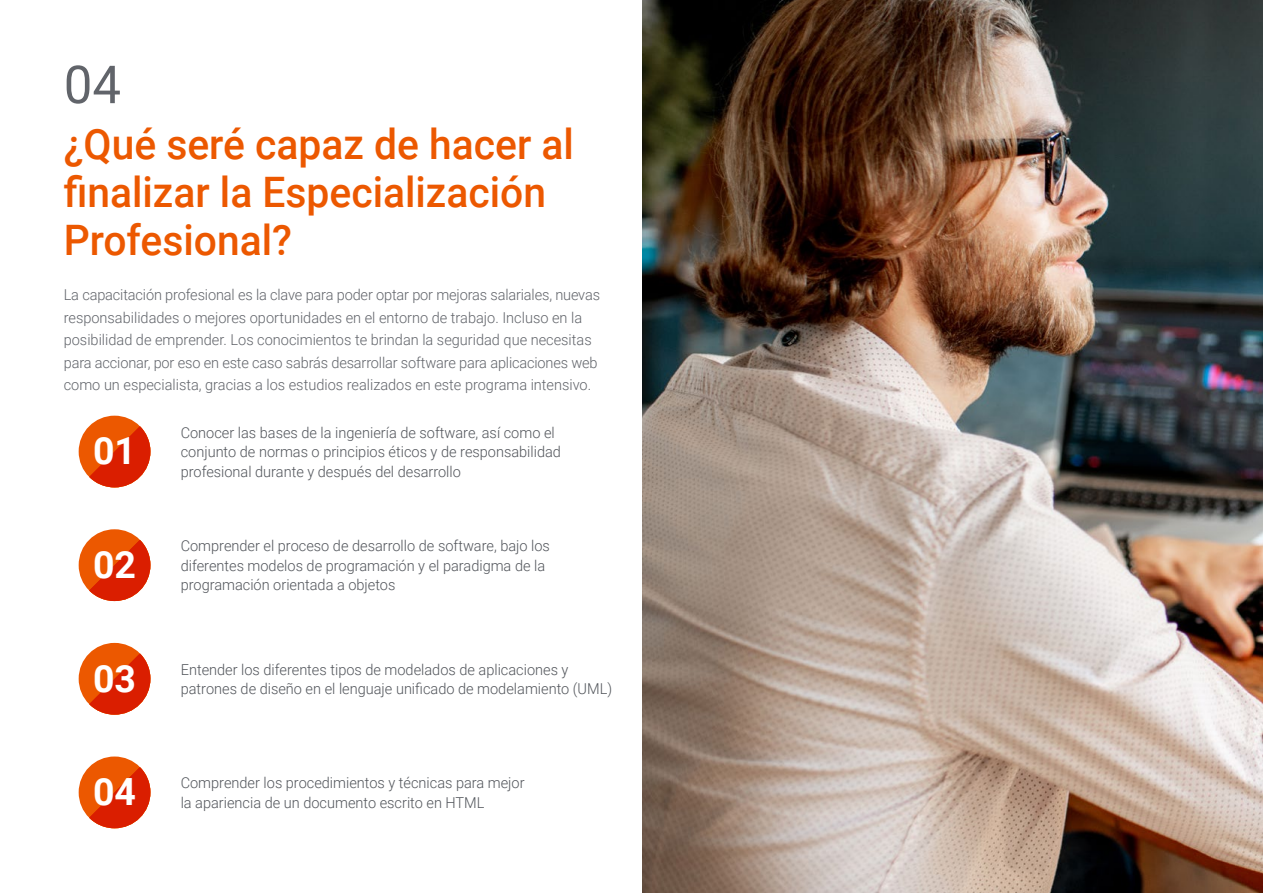
<style>
.page{position:relative;width:1263px;height:893px;background:#fff}
.page>*{position:absolute;margin:0;border:0;box-sizing:border-box;transform-origin:0 0}
.t1{font:52.5px "Roboto";color:#61646a}
.t2{font:500 42px/48px "Roboto";color:#ec5800}
.t3{font:700 37.5px "Roboto";color:#fff}
.t4{font:300 15px/19.5px "Roboto";color:#52555b}
.t5{font:300 15px/22.5px "Roboto";color:#61646a}
</style>
<div class="page">
<div style="left:79px;top:529px;width:71px;height:72px;background:#ec5800;border-radius:50%"></div>
<svg style="left:89px;top:540px;width:61px;height:61px"></svg>
<div style="left:79px;top:756px;width:71px;height:72px;background:#ec5800;border-radius:50%"></div>
<svg style="left:89px;top:767px;width:61px;height:61px"></svg>
<div style="left:79px;top:643px;width:71px;height:72px;background:#ec5800;border-radius:50%"></div>
<svg style="left:89px;top:653px;width:61px;height:62px"></svg>
<div style="left:79px;top:416px;width:71px;height:71px;background:#ec5800;border-radius:50%"></div>
<svg style="left:89px;top:426px;width:61px;height:61px"></svg>
<img style="left:642px;top:0;width:621px;height:893px">
<h1 class="t1" style="left:64px;top:48px;width:59px">04</h1>
<h2 class="t2" style="left:64px;top:119px;width:512px">¿Qué seré capaz de hacer al finalizar la Especialización<br>Profesional?</h2>
<p class="t5" style="left:64px;top:283px;width:538px">La capacitación profesional es la clave para poder optar por mejoras salariales, nuevas responsabilidades o mejores oportunidades en el entorno de trabajo. Incluso en la posibilidad de emprender. Los conocimientos te brindan la seguridad que necesitas para accionar, por eso en este caso sabrás desarrollar software para aplicaciones web como un especialista, gracias a los estudios realizados en este programa intensivo.</p>
<h3 class="t3" style="left:93px;top:425px;width:45px">01</h3>
<p class="t4" style="left:181px;top:422px;width:382px">Conocer las bases de la ingeniería de software, así como el conjunto de normas o principios éticos y de responsabilidad profesional durante y después del desarrollo</p>
<h3 class="t3" style="left:93px;top:538px;width:45px">02</h3>
<p class="t4" style="left:181px;top:536px;width:371px">Comprender el proceso de desarrollo de software, bajo los diferentes modelos de programación y el paradigma de la programación orientada a objetos</p>
<h3 class="t3" style="left:93px;top:652px;width:45px">03</h3>
<p class="t4" style="left:181px;top:659px;width:433px">Entender los diferentes tipos de modelados de aplicaciones y patrones de diseño en el lenguaje unificado de modelamiento (UML)</p>
<h3 class="t3" style="left:93px;top:765px;width:45px">04</h3>
<p class="t4" style="left:181px;top:773px;width:345px">Comprender los procedimientos y técnicas para mejor la apariencia de un documento escrito en HTML</p>
</div>
